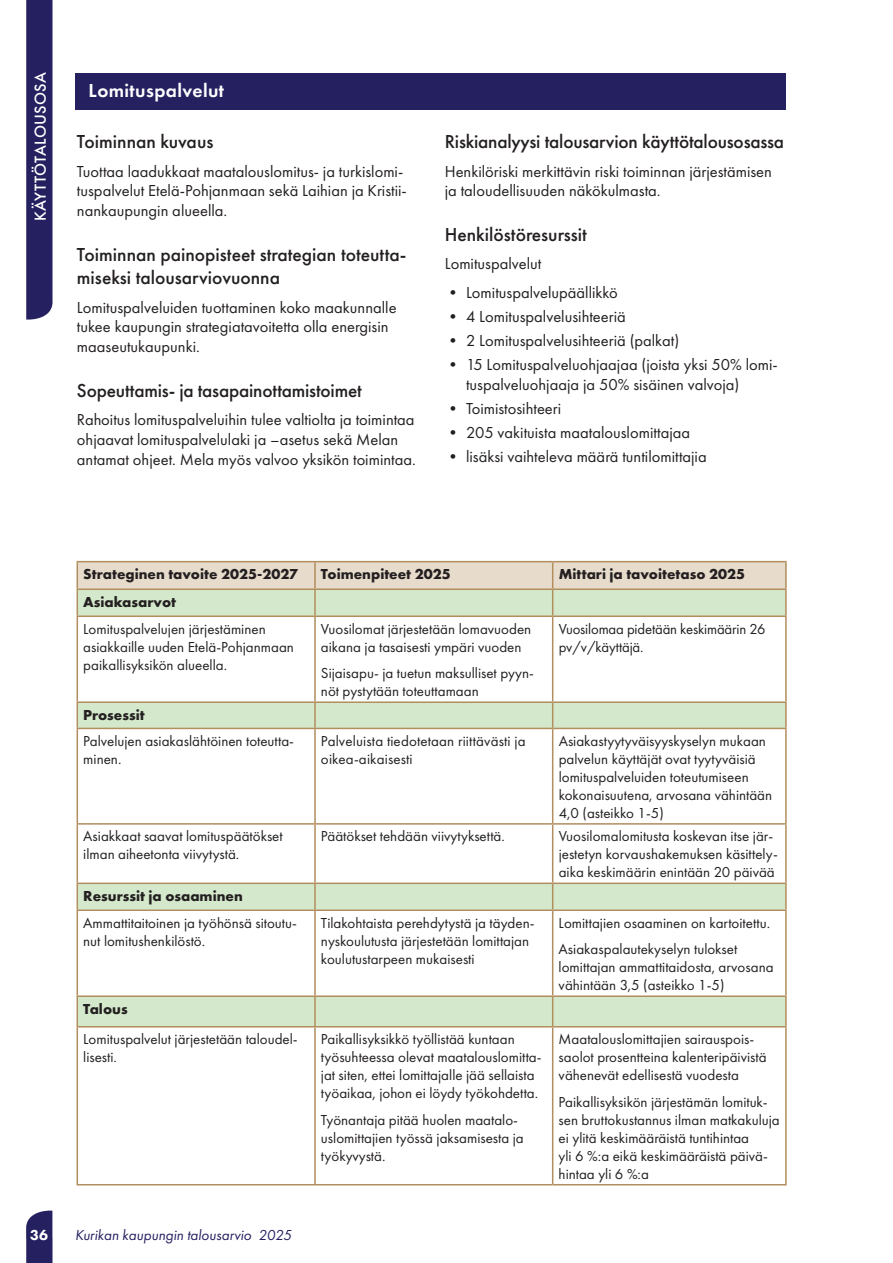
<style>
.page{position:relative;width:893px;height:1263px;background:#fff}
.page>*{position:absolute;margin:0;border:0;box-sizing:border-box;transform-origin:0 0}
.t1{font:500 19.5px/23.4px "Futura PT";color:#231f20}
.t2{font:600 19.5px "Futura PT";letter-spacing:.02em;color:#fff}
.t3{font:16.5px/19.8px "Futura PT";color:#231f20}
.t4{font:500 16.5px "Futura PT";letter-spacing:.02em;color:#fff}
.t5{font:15px/18px "Futura PT";color:#231f20}
.t6{font:700 15px "Futura PT";color:#231f20}
.t7{font:italic 15px "Futura PT";color:#252161}
.t8{font:800 15px "Futura PT";color:#fff}
</style>
<div class="page">
<svg style="left:26px;top:0;width:27px;height:320px;background:#2d2966"></svg>
<svg style="left:26px;top:1210px;width:27px;height:53px"></svg>
<svg style="left:78px;top:617px;width:707px;height:409px"></svg>
<hr style="left:77px;top:561px;width:238px;height:1px;background:#b28d5d">
<hr style="left:315px;top:561px;width:238px;height:1px;background:#b28d5d">
<hr style="left:553px;top:561px;width:234px;height:1px;background:#b28d5d">
<hr style="left:785px;top:562px;width:2px;height:26px;background:#b28d5d">
<hr style="left:553px;top:588px;width:234px;height:2px;background:#b28d5d">
<svg style="left:77px;top:562px;width:709px;height:53px;background:#dbdec6"></svg>
<hr style="left:785px;top:590px;width:2px;height:25px;background:#b28d5d">
<hr style="left:77px;top:615px;width:238px;height:2px;background:#b28d5d">
<hr style="left:77px;top:617px;width:1px;height:84px;background:#b28d5d">
<hr style="left:315px;top:615px;width:238px;height:2px;background:#b28d5d">
<hr style="left:314px;top:617px;width:2px;height:84px;background:#b28d5d">
<hr style="left:553px;top:615px;width:234px;height:2px;background:#b28d5d">
<hr style="left:552px;top:617px;width:1px;height:84px;background:#b28d5d">
<hr style="left:785px;top:617px;width:2px;height:84px;background:#b28d5d">
<hr style="left:77px;top:701px;width:238px;height:2px;background:#b28d5d">
<svg style="left:77px;top:703px;width:1px;height:25px"></svg>
<hr style="left:315px;top:701px;width:238px;height:2px;background:#b28d5d">
<hr style="left:314px;top:703px;width:2px;height:25px;background:#b28d5d">
<hr style="left:553px;top:701px;width:234px;height:2px;background:#b28d5d">
<svg style="left:552px;top:703px;width:1px;height:25px"></svg>
<hr style="left:785px;top:703px;width:2px;height:25px;background:#b28d5d">
<hr style="left:77px;top:728px;width:238px;height:1px;background:#b28d5d">
<hr style="left:77px;top:729px;width:1px;height:94px;background:#b28d5d">
<hr style="left:315px;top:728px;width:238px;height:1px;background:#b28d5d">
<hr style="left:314px;top:729px;width:2px;height:94px;background:#b28d5d">
<hr style="left:553px;top:728px;width:234px;height:1px;background:#b28d5d">
<hr style="left:552px;top:729px;width:1px;height:94px;background:#b28d5d">
<hr style="left:785px;top:729px;width:2px;height:94px;background:#b28d5d">
<hr style="left:77px;top:823px;width:238px;height:2px;background:#b28d5d">
<hr style="left:77px;top:825px;width:1px;height:57px;background:#b28d5d">
<hr style="left:315px;top:823px;width:238px;height:2px;background:#b28d5d">
<hr style="left:314px;top:825px;width:2px;height:57px;background:#b28d5d">
<hr style="left:553px;top:823px;width:234px;height:2px;background:#b28d5d">
<hr style="left:552px;top:825px;width:1px;height:57px;background:#b28d5d">
<hr style="left:785px;top:825px;width:2px;height:57px;background:#b28d5d">
<hr style="left:77px;top:882px;width:238px;height:2px;background:#b28d5d">
<svg style="left:77px;top:884px;width:1px;height:25px"></svg>
<hr style="left:315px;top:882px;width:238px;height:2px;background:#b28d5d">
<hr style="left:314px;top:884px;width:2px;height:25px;background:#b28d5d">
<hr style="left:553px;top:882px;width:234px;height:2px;background:#b28d5d">
<svg style="left:552px;top:884px;width:1px;height:25px"></svg>
<hr style="left:785px;top:884px;width:2px;height:25px;background:#b28d5d">
<hr style="left:77px;top:909px;width:238px;height:2px;background:#b28d5d">
<hr style="left:77px;top:911px;width:1px;height:84px;background:#b28d5d">
<hr style="left:315px;top:909px;width:238px;height:2px;background:#b28d5d">
<hr style="left:314px;top:911px;width:2px;height:84px;background:#b28d5d">
<hr style="left:553px;top:909px;width:234px;height:2px;background:#b28d5d">
<hr style="left:552px;top:911px;width:1px;height:84px;background:#b28d5d">
<hr style="left:785px;top:911px;width:2px;height:84px;background:#b28d5d">
<hr style="left:77px;top:995px;width:238px;height:2px;background:#b28d5d">
<svg style="left:77px;top:997px;width:1px;height:29px"></svg>
<hr style="left:315px;top:995px;width:238px;height:2px;background:#b28d5d">
<hr style="left:314px;top:997px;width:2px;height:29px;background:#b28d5d">
<hr style="left:553px;top:995px;width:234px;height:2px;background:#b28d5d">
<svg style="left:552px;top:997px;width:1px;height:29px"></svg>
<hr style="left:785px;top:997px;width:2px;height:29px;background:#b28d5d">
<hr style="left:77px;top:1026px;width:238px;height:1px;background:#b28d5d">
<hr style="left:77px;top:1027px;width:1px;height:157px;background:#b28d5d">
<hr style="left:315px;top:1026px;width:238px;height:1px;background:#b28d5d">
<hr style="left:314px;top:1027px;width:2px;height:157px;background:#b28d5d">
<hr style="left:553px;top:1026px;width:234px;height:1px;background:#b28d5d">
<hr style="left:552px;top:1027px;width:1px;height:157px;background:#b28d5d">
<hr style="left:785px;top:1027px;width:2px;height:157px;background:#b28d5d">
<hr style="left:77px;top:1184px;width:238px;height:1px;background:#b28d5d">
<hr style="left:315px;top:1184px;width:238px;height:1px;background:#b28d5d">
<hr style="left:553px;top:1184px;width:234px;height:1px;background:#b28d5d">
<div style="left:76px;top:73px;width:710px;height:37px;background:#252161"></div>
<p class="t4" style="left:31px;top:221px;width:150px;rotate:-90deg">KÄYTTÖTALOUSOSA</p>
<h1 class="t2" style="left:89px;top:78px;width:137px">Lomituspalvelut</h1>
<h1 class="t1" style="left:77px;top:130px;width:138px">Toiminnan kuvaus</h1>
<p class="t3" style="left:77px;top:161px;width:331px">Tuottaa laadukkaat maatalouslomitus- ja turkislomi&shy;tuspalvelut Etelä-Pohjanmaan sekä Laihian ja Kristii&shy;nankaupungin alueella.</p>
<h1 class="t1" style="left:77px;top:243px;width:331px">Toiminnan painopisteet strategian toteutta&shy;miseksi talousarviovuonna</h1>
<p class="t3" style="left:77px;top:297px;width:321px">Lomituspalveluiden tuottaminen koko maakunnalle tukee kaupungin strategiatavoitetta olla energisin maaseutukaupunki.</p>
<h1 class="t1" style="left:77px;top:379px;width:286px">Sopeuttamis- ja tasapainottamistoimet</h1>
<p class="t3" style="left:77px;top:410px;width:340px">Rahoitus lomituspalveluihin tulee valtiolta ja toimintaa ohjaavat lomituspalvelulaki ja –asetus sekä Melan antamat ohjeet. Mela myös valvoo yksikön toimintaa.</p>
<h1 class="t1" style="left:445px;top:130px;width:341px">Riskianalyysi talousarvion käyttötalousosassa</h1>
<p class="t3" style="left:445px;top:161px;width:329px">Henkilöriski merkittävin riski toiminnan järjestämisen ja taloudellisuuden näkökulmasta.</p>
<h1 class="t1" style="left:445px;top:223px;width:144px">Henkilöstöresurssit</h1>
<p class="t3" style="left:445px;top:254px;width:98px">Lomituspalvelut</p>
<p class="t3" style="left:445px;top:282px;width:175px">• Lomituspalvelupäällikkö</p>
<p class="t3" style="left:445px;top:306px;width:183px">• 4 Lomituspalvelusihteeriä</p>
<p class="t3" style="left:445px;top:330px;width:236px">• 2 Lomituspalvelusihteeriä (palkat)</p>
<p class="t3" style="left:466px;top:354px;width:313px;text-indent:-21px">• 15 Lomituspalveluohjaajaa (joista yksi 50% lomi&shy;tuspalveluohjaaja ja 50% sisäinen valvoja)</p>
<p class="t3" style="left:445px;top:398px;width:118px">• Toimistosihteeri</p>
<p class="t3" style="left:445px;top:422px;width:247px">• 205 vakituista maatalouslomittajaa</p>
<p class="t3" style="left:445px;top:446px;width:263px">• lisäksi vaihteleva määrä tuntilomittajia</p>
<p class="t6" style="left:83px;top:564px;width:216px">Strateginen tavoite 2025-2027</p>
<p class="t6" style="left:321px;top:564px;width:131px">Toimenpiteet 2025</p>
<p class="t6" style="left:559px;top:564px;width:188px">Mittari ja tavoitetaso 2025</p>
<p class="t6" style="left:83px;top:592px;width:94px">Asiakasarvot</p>
<p class="t5" style="left:83px;top:620px;width:212px">Lomituspalvelujen järjestäminen asiakkaille uuden Etelä-Pohjanmaan paikallisyksikön alueella.</p>
<p class="t5" style="left:321px;top:620px;width:212px">Vuosilomat järjestetään lomavuoden aikana ja tasaisesti ympäri vuoden</p>
<p class="t5" style="left:559px;top:620px;width:208px">Vuosilomaa pidetään keskimäärin 26 pv/v/käyttäjä.</p>
<p class="t5" style="left:321px;top:664px;width:214px">Sijaisapu- ja tuetun maksulliset pyyn&shy;nöt pystytään toteuttamaan</p>
<p class="t6" style="left:83px;top:705px;width:63px">Prosessit</p>
<p class="t5" style="left:83px;top:732px;width:212px">Palvelujen asiakaslähtöinen toteutta&shy;minen.</p>
<p class="t5" style="left:321px;top:732px;width:206px">Palveluista tiedotetaan riittävästi ja oikea-aikaisesti</p>
<p class="t5" style="left:559px;top:732px;width:215px">Asiakastyytyväisyyskyselyn mukaan palvelun käyttäjät ovat tyytyväisiä lomituspalveluiden toteutumiseen kokonaisuutena, arvosana vähintään 4,0 (asteikko 1-5)</p>
<p class="t5" style="left:83px;top:827px;width:201px">Asiakkaat saavat lomituspäätökset ilman aiheetonta viivytystä.</p>
<p class="t5" style="left:321px;top:827px;width:185px">Päätökset tehdään viivytyksettä.</p>
<p class="t5" style="left:559px;top:827px;width:221px">Vuosilomalomitusta koskevan itse jär&shy;jestetyn korvaushakemuksen käsittely&shy;aika keskimäärin enintään 20 päivää</p>
<p class="t6" style="left:83px;top:886px;width:161px">Resurssit ja osaaminen</p>
<p class="t5" style="left:83px;top:914px;width:215px">Ammattitaitoinen ja työhönsä sitoutu&shy;nut lomitushenkilöstö.</p>
<p class="t5" style="left:321px;top:914px;width:215px">Tilakohtaista perehdytystä ja täyden&shy;nyskoulutusta järjestetään lomittajan koulutustarpeen mukaisesti</p>
<p class="t5" style="left:559px;top:909px;width:213px;line-height:26.5px">Lomittajien osaaminen on kartoitettu.<br>Asiakaspalautekyselyn tulokset</p>
<p class="t5" style="left:559px;top:958px;width:216px">lomittajan ammattitaidosta, arvosana vähintään 3,5 (asteikko 1-5)</p>
<p class="t6" style="left:83px;top:999px;width:46px">Talous</p>
<p class="t5" style="left:83px;top:1030px;width:216px">Lomituspalvelut järjestetään taloudel&shy;lisesti.</p>
<p class="t5" style="left:321px;top:1030px;width:222px">Paikallisyksikkö työllistää kuntaan työsuhteessa olevat maatalouslomitta&shy;jat siten, ettei lomittajalle jää sellaista työaikaa, johon ei löydy työkohdetta.</p>
<p class="t5" style="left:321px;top:1111px;width:204px">Työnantaja pitää huolen maatalo&shy;uslomittajien työssä jaksamisesta ja työkyvystä.</p>
<p class="t5" style="left:559px;top:1030px;width:209px">Maatalouslomittajien sairauspois&shy;saolot prosentteina kalenteripäivistä vähenevät edellisestä vuodesta</p>
<p class="t5" style="left:559px;top:1093px;width:223px">Paikallisyksikön järjestämän lomituk&shy;sen bruttokustannus ilman matkakuluja ei ylitä keskimääräistä tuntihintaa<br>yli 6 %:a eikä keskimääräistä päivä&shy;hintaa yli 6 %:a</p>
<p class="t8" style="left:30px;top:1225px;width:19px">36</p>
<p class="t7" style="left:75px;top:1226px;width:218px">Kurikan kaupungin talousarvio 2025</p>
</div>
